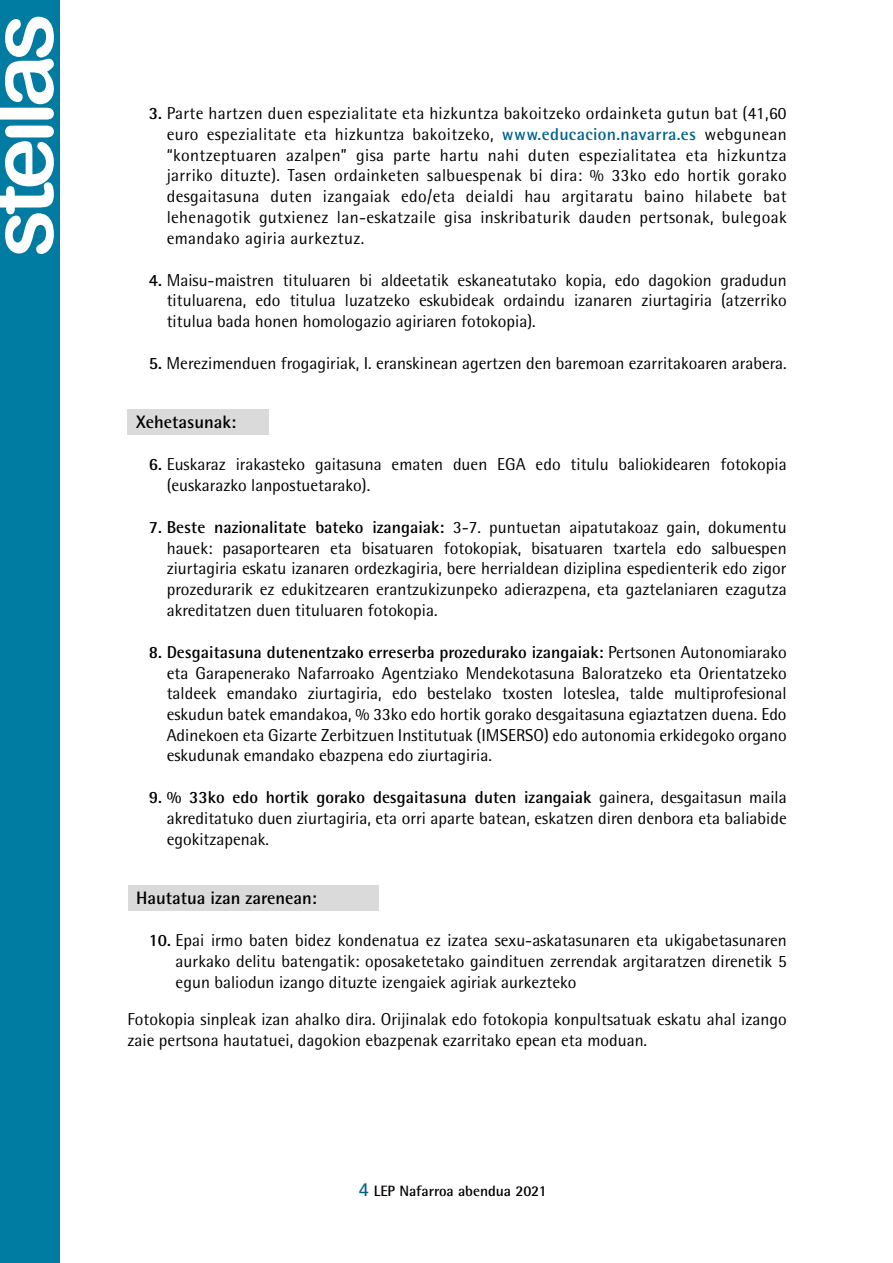
<style>
.page{position:relative;width:893px;height:1263px;background:#fff}
.page>*{position:absolute;margin:0;border:0;box-sizing:border-box;transform-origin:0 0}
.t1{font:90px "Arial Rounded MT Bold";letter-spacing:-.07em;color:#fff}
.t2{font:70.5px "Arial Rounded MT Bold";letter-spacing:-.07em;color:#e2eef5}
.t3{font:700 18px "Rotis Semi Sans";color:#000}
.t4{font:17.25px/20.7px "Rotis Semi Sans";color:#000;text-align:justify}
.t5{font:700 15px "Rotis Semi Sans";color:#000}
.s1{font-weight:700}
.s2{font-weight:700;color:#00628b}
.s3{font-family:"Avenir";font-weight:500;font-size:18px;color:#00628b}
</style>
<div class="page">
<div style="left:128px;top:409px;width:141px;height:25px;background:#dadada"></div>
<div style="left:128px;top:885px;width:250px;height:25px;background:#dadada"></div>
<div style="left:0;top:0;width:60px;height:1263px;background:#007ca3"></div>
<h1 class="t1" style="left:-32px;top:258px;width:246px;rotate:-90deg">steilas</h1>
<h2 class="t2" style="left:-15px;top:234px;width:193px;rotate:-90deg">steilas</h2>
<p class="t4" style="left:167px;top:103px;width:621px;text-indent:-18px"><span class="s1">3.</span> Parte hartzen duen espezialitate eta hizkuntza bakoitzeko ordainketa gutun bat (41,60 euro espezialitate eta hizkuntza bakoitzeko, <span class="s2">www.educacion.navarra.es</span> webgunean “kontzeptuaren azalpen” gisa parte hartu nahi duten espezialitatea eta hizkuntza jarriko dituzte). Tasen ordainketen salbuespenak bi dira: % 33ko edo hortik gorako desgaitasuna duten izangaiak edo/eta deialdi hau argitaratu baino hilabete bat lehenagotik gutxienez lan-eskatzaile gisa inskribaturik dauden pertsonak, bulegoak emandako agiria aurkeztuz.</p>
<p class="t4" style="left:167px;top:269px;width:621px;text-indent:-18px"><span class="s1">4.</span> Maisu-maistren tituluaren bi aldeetatik eskaneatutako kopia, edo dagokion gradudun tituluarena, edo titulua luzatzeko eskubideak ordaindu izanaren ziurtagiria (atzerriko titulua bada honen homologazio agiriaren fotokopia).</p>
<p class="t4" style="left:149px;top:353px;width:639px"><span class="s1">5.</span> Merezimenduen frogagiriak, I. eranskinean agertzen den baremoan ezarritakoaren arabera.</p>
<p class="t3" style="left:136px;top:411px;width:102px">Xehetasunak:</p>
<p class="t4" style="left:167px;top:454px;width:621px;text-indent:-18px"><span class="s1">6.</span> Euskaraz irakasteko gaitasuna ematen duen EGA edo titulu baliokidearen fotokopia (euskarazko lanpostuetarako).</p>
<p class="t4" style="left:167px;top:517px;width:621px;text-indent:-18px"><span class="s1">7. Beste nazionalitate bateko izangaiak:</span> 3-7. puntuetan aipatutakoaz gain, dokumentu hauek: pasaportearen eta bisatuaren fotokopiak, bisatuaren txartela edo salbuespen ziurtagiria eskatu izanaren ordezkagiria, bere herrialdean diziplina espedienterik edo zigor prozedurarik ez edukitzearen erantzukizunpeko adierazpena, eta gaztelaniaren ezagutza akreditatzen duen tituluaren fotokopia.</p>
<p class="t4" style="left:167px;top:641px;width:621px;text-indent:-18px"><span class="s1">8. Desgaitasuna dutenentzako erreserba prozedurako izangaiak:</span> Pertsonen Autonomiarako eta Garapenerako Nafarroako Agentziako Mendekotasuna Baloratzeko eta Orientatzeko taldeek emandako ziurtagiria, edo bestelako txosten loteslea, talde multiprofesional eskudun batek emandakoa, % 33ko edo hortik gorako desgaitasuna egiaztatzen duena. Edo Adinekoen eta Gizarte Zerbitzuen Institutuak (IMSERSO) edo autonomia erkidegoko organo eskudunak emandako ebazpena edo ziurtagiria.</p>
<p class="t4" style="left:167px;top:787px;width:621px;text-indent:-18px"><span class="s1">9. % 33ko edo hortik gorako desgaitasuna duten izangaiak</span> gainera, desgaitasun maila akreditatuko duen ziurtagiria, eta orri aparte batean, eskatzen diren denbora eta baliabide egokitzapenak.</p>
<p class="t3" style="left:136px;top:887px;width:182px">Hautatua izan zarenean:</p>
<p class="t4" style="left:176px;top:930px;width:613px;text-indent:-27px"><span class="s1">10.</span> Epai irmo baten bidez kondenatua ez izatea sexu-askatasunaren eta ukigabetasunaren aurkako delitu batengatik: oposaketetako gaindituen zerrendak argitaratzen direnetik 5 egun baliodun izango dituzte izengaiek agiriak aurkezteko</p>
<p class="t4" style="left:128px;top:1009px;width:661px">Fotokopia sinpleak izan ahalko dira. Orijinalak edo fotokopia konpultsatuak eskatu ahal izango zaie pertsona hautatuei, dagokion ebazpenak ezarritako epean eta moduan.</p>
<p class="t5" style="left:359px;top:1182px;width:190px"><span class="s3">4</span> LEP Nafarroa abendua 2021</p>
</div>
